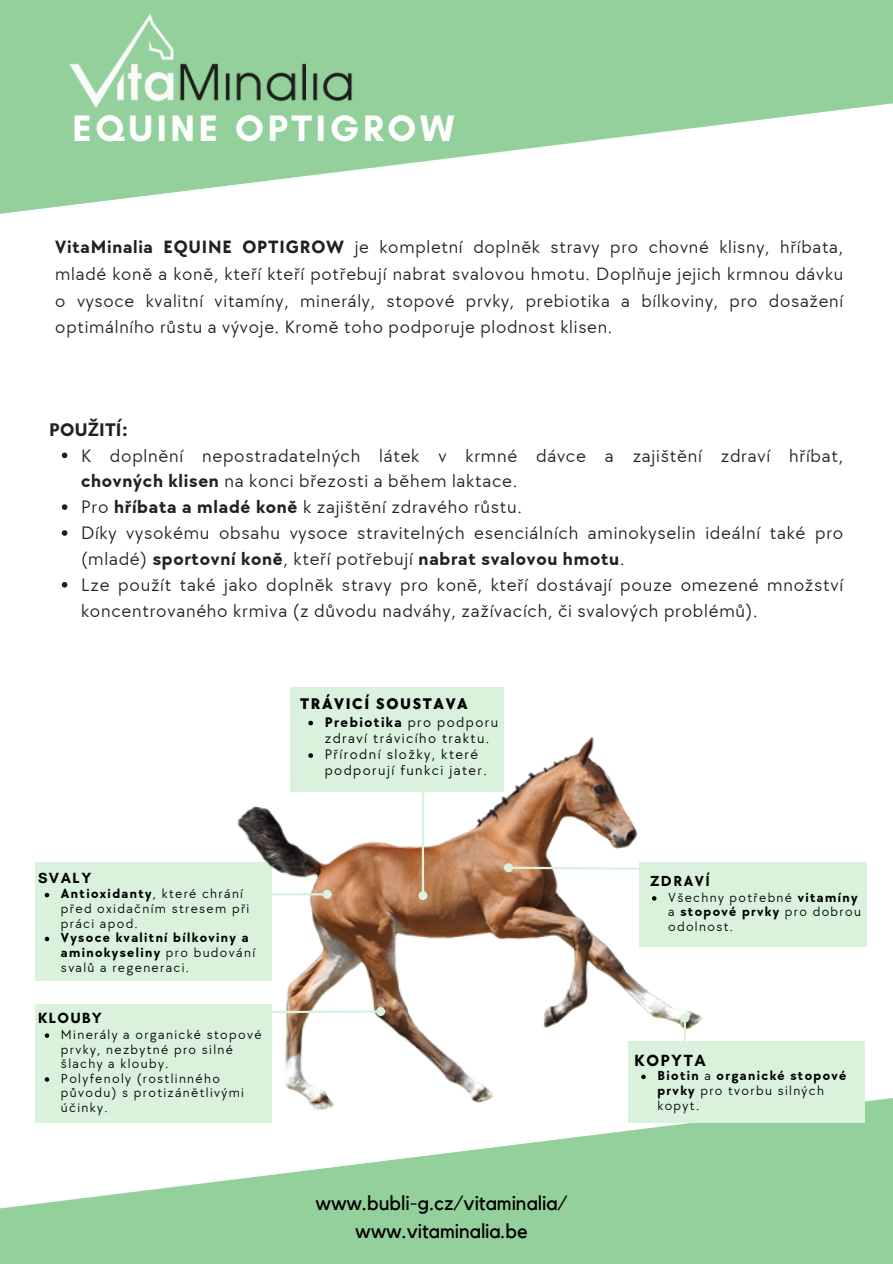
<style>
.page{position:relative;width:893px;height:1264px;background:#fff}
.page>*{position:absolute;margin:0;border:0;box-sizing:border-box;transform-origin:0 0}
.t1{font:700 37.5px "Glacial Indifference";letter-spacing:.1em;color:#fff}
.t2{font:20.1px/28.2px "Kollektif";color:#000;text-align:center}
.t3{font:18.6px/25.8px "TT Chocolates";letter-spacing:.04em;color:#242021}
.t4{font:700 18.6px "Glacial Indifference";letter-spacing:.04em;color:#242021}
.t5{font:18.45px/26.8px "TT Chocolates";letter-spacing:.04em;color:#242021;text-align:justify}
.t6{font:700 16.5px "Glacial Indifference";letter-spacing:.1em;color:#000}
.t7{font:800 15.9px "TT Chocolates";letter-spacing:.1em;color:#000}
.t8{font:700 15px "Glacial Indifference";letter-spacing:.1em;color:#000}
.t9{font:700 15px "TT Chocolates";letter-spacing:.1em;color:#000}
.t10{font:14.4px/16.2px "TT Chocolates";letter-spacing:.1em;color:#000}
.t11{font:13.5px/14.7px "TT Chocolates";letter-spacing:.1em;color:#000}
.t12{font:700 13.5px/14.7px "TT Chocolates";letter-spacing:.1em;color:#000}
.s1{font-weight:700}
.s2{font-family:"Noto Sans"}
.s3{font-weight:400}
</style>
<div class="page">
<svg style="left:0;top:0;width:892px;height:214px;fill:#94d09c"></svg>
<svg style="left:0;top:1094px;width:892px;height:169px;fill:#94d09c"></svg>
<div style="left:35px;top:862px;width:236px;height:118px;background:#daf1dc"></div>
<img style="left:235px;top:713px;width:469px;height:417px">
<hr style="left:227px;top:893px;width:96px;height:2px;background:#daf1dc">
<div style="left:219px;top:889px;width:9px;height:9px;border:2px solid #daf1dc;border-radius:50%"></div>
<div style="left:322px;top:889px;width:9px;height:9px;border:2px solid #daf1dc;border-radius:50%"></div>
<div style="left:291px;top:688px;width:213px;height:104px;background:#daf1dc"></div>
<div style="left:628px;top:1041px;width:236px;height:81px;background:#daf1dc"></div>
<div style="left:35px;top:1003px;width:236px;height:119px;background:#daf1dc"></div>
<div style="left:639px;top:862px;width:227px;height:84px;background:#daf1dc"></div>
<svg style="left:512px;top:865px;width:127px;height:6px"></svg>
<div style="left:505px;top:864px;width:7px;height:7px;background:#daf1dc;border-radius:50%"></div>
<div style="left:504px;top:863px;width:9px;height:9px;border:2px solid #daf1dc;border-radius:50%"></div>
<div style="left:643px;top:864px;width:9px;height:9px;border:2px solid #daf1dc;border-radius:50%"></div>
<hr style="left:683px;top:1021px;width:3px;height:39px;background:#daf1dc">
<div style="left:681px;top:1014px;width:7px;height:7px;background:#daf1dc;border-radius:50%"></div>
<div style="left:680px;top:1013px;width:9px;height:9px;border:2px solid #daf1dc;border-radius:50%"></div>
<div style="left:680px;top:1059px;width:9px;height:9px;border:2px solid #daf1dc;border-radius:50%"></div>
<svg style="left:271px;top:1009px;width:106px;height:5px"></svg>
<div style="left:223px;top:1007px;width:9px;height:9px;border:2px solid #daf1dc;border-radius:50%"></div>
<div style="left:377px;top:1008px;width:7px;height:6px;background:#daf1dc;border-radius:50%"></div>
<div style="left:376px;top:1006px;width:9px;height:10px;border:2px solid #daf1dc;border-radius:50%"></div>
<hr style="left:422px;top:792px;width:2px;height:99px;background:#daf1dc">
<div style="left:418px;top:784px;width:9px;height:9px;border:2px solid #daf1dc;border-radius:50%"></div>
<div style="left:419px;top:892px;width:7px;height:7px;background:#daf1dc;border-radius:50%"></div>
<div style="left:418px;top:891px;width:9px;height:9px;border:2px solid #daf1dc;border-radius:50%"></div>
<img style="left:38px;top:0;width:334px;height:184px">
<svg style="left:45px;top:892px;width:4px;height:5px"></svg>
<svg style="left:45px;top:936px;width:4px;height:5px"></svg>
<svg style="left:308px;top:720px;width:5px;height:5px"></svg>
<svg style="left:308px;top:753px;width:5px;height:5px"></svg>
<svg style="left:641px;top:1074px;width:4px;height:5px"></svg>
<svg style="left:652px;top:896px;width:4px;height:4px"></svg>
<svg style="left:45px;top:1033px;width:4px;height:4px"></svg>
<svg style="left:45px;top:1077px;width:4px;height:4px"></svg>
<svg style="left:62px;top:452px;width:5px;height:6px"></svg>
<svg style="left:62px;top:504px;width:5px;height:6px"></svg>
<svg style="left:62px;top:530px;width:5px;height:6px"></svg>
<svg style="left:62px;top:582px;width:5px;height:5px"></svg>
<p class="t1" style="left:73px;top:105px;width:383px">EQUINE OPTIGROW</p>
<h2 class="t5" style="left:55px;top:234px;width:789px"><span class="s1">VitaMinalia EQUINE OPTIGROW</span> je kompletní doplněk stravy pro chovné klisny, hříbata, mladé koně a koně, kteří kteří potřebují nabrat svalovou hmotu. Doplňuje jejich krmnou dávku o vysoce kvalitní vitamíny, minerály, stopové prvky, prebiotika a bílkoviny, pro dosažení optimálního růstu a vývoje. Kromě toho podporuje plodnost klisen.</h2>
<p class="t4" style="left:49px;top:418px;width:80px">POU<span class="s2">Ž</span>ITÍ:</p>
<p class="t3" style="left:81px;top:443px;width:763px">K doplnění nepostradatelných látek v krmné dávce a zajištění zdraví hříbat, <span class="s1">chovných klisen</span> na konci březosti a během laktace.</p>
<h4 class="t3" style="left:81px;top:495px;width:442px">Pro <span class="s1">hříbata a mladé koně</span> k zajištění zdravého růstu.</h4>
<p class="t3" style="left:81px;top:520px;width:763px">Díky vysokému obsahu vysoce stravitelných esenciálních aminokyselin ideální také pro (mladé) <span class="s1">sportovní koně</span>, kteří potřebují <span class="s1">nabrat svalovou hmotu</span>.</p>
<h3 class="t3" style="left:81px;top:572px;width:763px">Lze použít také jako doplněk stravy pro koně, kteří dostávají pouze omezené množství koncentrovaného krmiva (z důvodu nadváhy, zažívacích, či svalových problémů).</h3>
<p class="t8" style="left:38px;top:868px;width:55px">SVALY</p>
<p class="t11" style="left:61px;top:887px;width:190px"><span class="s1">Antioxidanty</span>, které chrání před oxidačním stresem při práci apod.</p>
<p class="t12" style="left:61px;top:930px;width:196px">Vysoce kvalitní bílkoviny a aminokyseliny <span class="s3">pro budování svalů a regeneraci.</span></p>
<h4 class="t8" style="left:38px;top:1008px;width:65px">KLOUBY</h4>
<p class="t11" style="left:61px;top:1027px;width:202px">Minerály a organické stopové prvky, nezbytné pro silné šlachy a klouby.</p>
<h4 class="t11" style="left:61px;top:1071px;width:185px">Polyfenoly (rostlinného původu) s protizánětlivými účinky.</h4>
<h4 class="t7" style="left:300px;top:694px;width:169px">TRÁVICÍ SOUSTAVA</h4>
<p class="t10" style="left:324px;top:714px;width:175px"><span class="s1">Prebiotika</span> pro podporu zdraví trávicího traktu.</p>
<p class="t10" style="left:324px;top:746px;width:164px">Přírodní složky, které podporují funkci jater.</p>
<p class="t2" style="left:315px;top:1189px;width:253px">www.bubli-g.cz/vitaminalia/ www.vitaminalia.be</p>
<p class="t9" style="left:650px;top:872px;width:61px">ZDRAVÍ</p>
<p class="t11" style="left:668px;top:890px;width:194px">Všechny potřebné <span class="s1">vitamíny </span>a <span class="s1">stopové prvky</span> pro dobrou odolnost.</p>
<p class="t6" style="left:634px;top:1049px;width:73px">KOPYTA</p>
<h4 class="t12" style="left:657px;top:1068px;width:190px">Biotin <span class="s3">a</span> organické stopové prvky <span class="s3">pro tvorbu silných kopyt.</span></h4>
</div>
